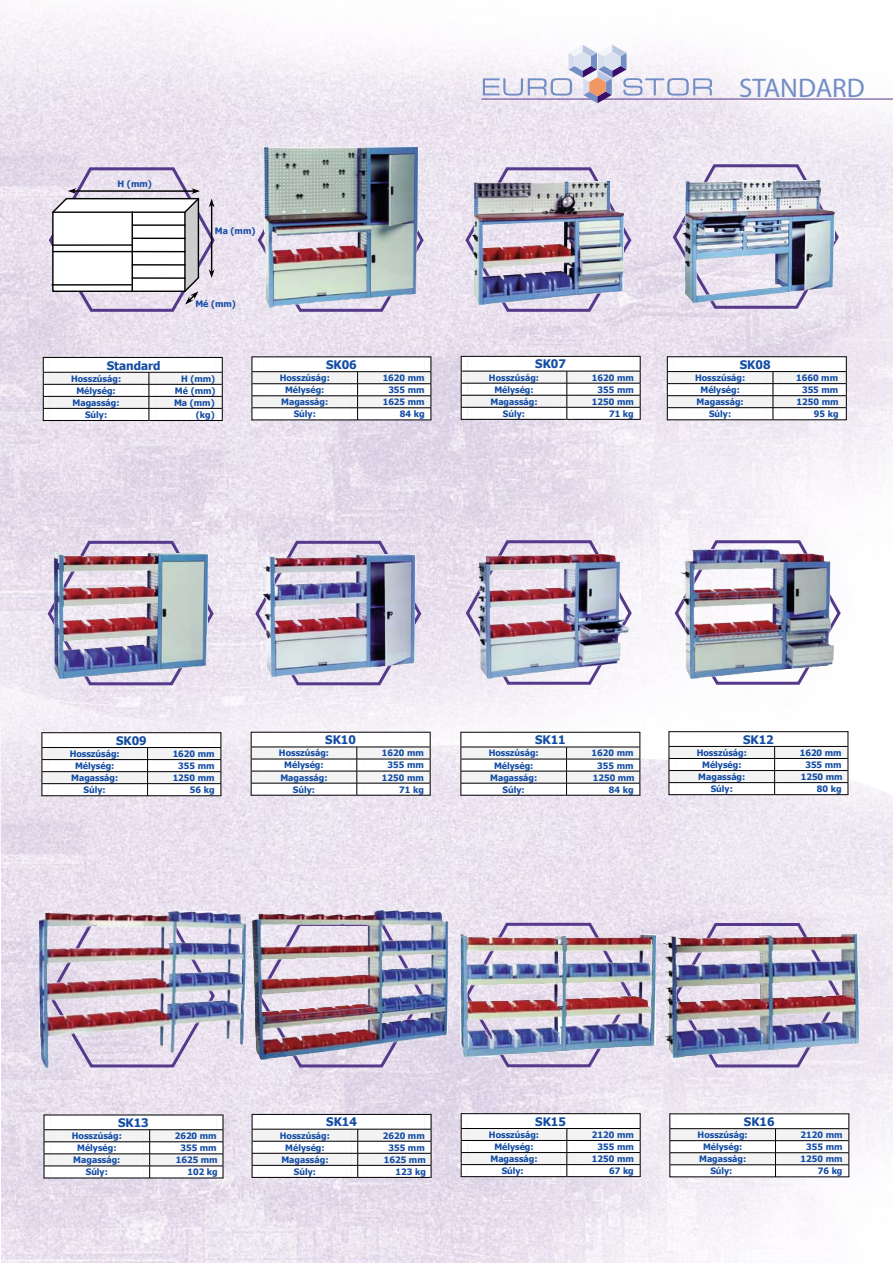
<style>
.page{position:relative;width:893px;height:1263px;background:#fff}
.page>*{position:absolute;margin:0;border:0;box-sizing:border-box;transform-origin:0 0}
.t1{font:27px "Myriad Pro";color:#738ec5}
.t2{font:700 11.85px "Tahoma";color:#144da4}
.t3{font:700 8.85px "Tahoma";color:#144da4}
</style>
<div class="page">
<img style="left:0;top:8px;width:893px;height:833px">
<img style="left:1px;top:676px;width:892px;height:587px">
<svg style="left:42px;top:356px;width:181px;height:65px"></svg>
<svg style="left:49px;top:167px;width:166px;height:145px"></svg>
<svg style="left:465px;top:167px;width:166px;height:145px;background:#d5cbe1"></svg>
<svg style="left:460px;top:355px;width:181px;height:65px"></svg>
<img style="left:470px;top:181px;width:153px;height:123px">
<svg style="left:258px;top:167px;width:166px;height:145px;background:#d4cae0"></svg>
<svg style="left:251px;top:356px;width:181px;height:65px"></svg>
<img style="left:265px;top:148px;width:153px;height:159px">
<svg style="left:673px;top:164px;width:166px;height:145px;background:#d8cfe3"></svg>
<svg style="left:666px;top:356px;width:181px;height:65px"></svg>
<img style="left:681px;top:181px;width:153px;height:121px">
<svg style="left:48px;top:541px;width:166px;height:144px;background:#d3c9e0"></svg>
<svg style="left:41px;top:732px;width:181px;height:65px"></svg>
<img style="left:54px;top:553px;width:153px;height:125px">
<svg style="left:255px;top:541px;width:166px;height:144px;background:#d4cbe1"></svg>
<svg style="left:250px;top:731px;width:181px;height:65px"></svg>
<img style="left:262px;top:554px;width:152px;height:122px">
<svg style="left:466px;top:540px;width:166px;height:145px"></svg>
<svg style="left:460px;top:731px;width:181px;height:65px"></svg>
<img style="left:476px;top:555px;width:152px;height:123px">
<svg style="left:675px;top:540px;width:166px;height:145px"></svg>
<svg style="left:668px;top:731px;width:181px;height:65px"></svg>
<img style="left:680px;top:549px;width:153px;height:129px">
<svg style="left:43px;top:1114px;width:181px;height:65px"></svg>
<img style="left:39px;top:911px;width:206px;height:157px">
<svg style="left:258px;top:1059px;width:166px;height:8px"></svg>
<svg style="left:251px;top:1113px;width:181px;height:65px"></svg>
<img style="left:252px;top:910px;width:195px;height:149px">
<svg style="left:465px;top:923px;width:166px;height:144px;background:#cfc4dd"></svg>
<svg style="left:460px;top:1113px;width:181px;height:65px"></svg>
<img style="left:460px;top:934px;width:196px;height:122px">
<svg style="left:674px;top:923px;width:166px;height:144px;background:#d2c8df"></svg>
<svg style="left:669px;top:1113px;width:181px;height:65px"></svg>
<img style="left:663px;top:935px;width:195px;height:122px">
<svg style="left:480px;top:45px;width:413px;height:58px"></svg>
<p class="t3" style="left:118px;top:178px;width:36px">H (mm)</p>
<p class="t3" style="left:215px;top:225px;width:42px">Ma (mm)</p>
<p class="t3" style="left:195px;top:298px;width:42px">Mé (mm)</p>
<h2 class="t2" style="left:107px;top:357px;width:55px">Standard</h2>
<p class="t3" style="left:71px;top:372px;width:52px">Hosszúság:</p>
<p class="t3" style="left:181px;top:372px;width:36px">H (mm)</p>
<p class="t3" style="left:76px;top:384px;width:41px">Mélység:</p>
<p class="t3" style="left:175px;top:384px;width:42px">Mé (mm)</p>
<p class="t3" style="left:73px;top:396px;width:49px">Magasság:</p>
<p class="t3" style="left:174px;top:396px;width:42px">Ma (mm)</p>
<p class="t3" style="left:85px;top:408px;width:24px">Súly:</p>
<p class="t3" style="left:196px;top:408px;width:20px">(kg)</p>
<h2 class="t2" style="left:326px;top:356px;width:32px">SK06</h2>
<p class="t3" style="left:280px;top:372px;width:52px">Hosszúság:</p>
<p class="t3" style="left:383px;top:372px;width:43px">1620 mm</p>
<p class="t3" style="left:285px;top:384px;width:41px">Mélység:</p>
<p class="t3" style="left:388px;top:384px;width:38px">355 mm</p>
<p class="t3" style="left:281px;top:396px;width:49px">Magasság:</p>
<p class="t3" style="left:383px;top:396px;width:43px">1625 mm</p>
<p class="t3" style="left:294px;top:408px;width:24px">Súly:</p>
<p class="t3" style="left:400px;top:408px;width:26px">84 kg</p>
<h1 class="t1" style="left:739px;top:73px;width:127px">STANDARD</h1>
<h2 class="t2" style="left:535px;top:356px;width:32px">SK07</h2>
<p class="t3" style="left:489px;top:371px;width:52px">Hosszúság:</p>
<p class="t3" style="left:592px;top:371px;width:43px">1620 mm</p>
<p class="t3" style="left:494px;top:383px;width:41px">Mélység:</p>
<p class="t3" style="left:598px;top:383px;width:38px">355 mm</p>
<p class="t3" style="left:490px;top:395px;width:49px">Magasság:</p>
<p class="t3" style="left:592px;top:395px;width:43px">1250 mm</p>
<p class="t3" style="left:503px;top:407px;width:24px">Súly:</p>
<p class="t3" style="left:609px;top:407px;width:26px">71 kg</p>
<h2 class="t2" style="left:740px;top:356px;width:32px">SK08</h2>
<p class="t3" style="left:695px;top:372px;width:52px">Hosszúság:</p>
<p class="t3" style="left:796px;top:372px;width:43px">1660 mm</p>
<p class="t3" style="left:700px;top:384px;width:41px">Mélység:</p>
<p class="t3" style="left:802px;top:384px;width:38px">355 mm</p>
<p class="t3" style="left:697px;top:396px;width:49px">Magasság:</p>
<p class="t3" style="left:797px;top:396px;width:43px">1250 mm</p>
<p class="t3" style="left:709px;top:408px;width:24px">Súly:</p>
<p class="t3" style="left:814px;top:408px;width:26px">95 kg</p>
<h2 class="t2" style="left:116px;top:732px;width:32px">SK09</h2>
<p class="t3" style="left:70px;top:747px;width:52px">Hosszúság:</p>
<p class="t3" style="left:173px;top:747px;width:43px">1620 mm</p>
<p class="t3" style="left:75px;top:760px;width:41px">Mélység:</p>
<p class="t3" style="left:178px;top:760px;width:38px">355 mm</p>
<p class="t3" style="left:71px;top:772px;width:49px">Magasság:</p>
<p class="t3" style="left:173px;top:772px;width:43px">1250 mm</p>
<p class="t3" style="left:84px;top:784px;width:24px">Súly:</p>
<p class="t3" style="left:190px;top:784px;width:26px">56 kg</p>
<h2 class="t2" style="left:325px;top:732px;width:32px">SK10</h2>
<p class="t3" style="left:279px;top:747px;width:52px">Hosszúság:</p>
<p class="t3" style="left:382px;top:747px;width:43px">1620 mm</p>
<p class="t3" style="left:284px;top:759px;width:41px">Mélység:</p>
<p class="t3" style="left:388px;top:759px;width:38px">355 mm</p>
<p class="t3" style="left:280px;top:771px;width:49px">Magasság:</p>
<p class="t3" style="left:382px;top:771px;width:43px">1250 mm</p>
<p class="t3" style="left:293px;top:783px;width:24px">Súly:</p>
<p class="t3" style="left:399px;top:783px;width:26px">71 kg</p>
<h2 class="t2" style="left:535px;top:732px;width:32px">SK11</h2>
<p class="t3" style="left:489px;top:747px;width:52px">Hosszúság:</p>
<p class="t3" style="left:592px;top:747px;width:43px">1620 mm</p>
<p class="t3" style="left:494px;top:759px;width:41px">Mélység:</p>
<p class="t3" style="left:597px;top:759px;width:38px">355 mm</p>
<p class="t3" style="left:490px;top:771px;width:49px">Magasság:</p>
<p class="t3" style="left:593px;top:771px;width:43px">1250 mm</p>
<p class="t3" style="left:503px;top:783px;width:24px">Súly:</p>
<p class="t3" style="left:609px;top:783px;width:26px">84 kg</p>
<h2 class="t2" style="left:743px;top:731px;width:32px">SK12</h2>
<p class="t3" style="left:697px;top:746px;width:52px">Hosszúság:</p>
<p class="t3" style="left:800px;top:746px;width:43px">1620 mm</p>
<p class="t3" style="left:702px;top:758px;width:41px">Mélység:</p>
<p class="t3" style="left:805px;top:758px;width:38px">355 mm</p>
<p class="t3" style="left:698px;top:770px;width:49px">Magasság:</p>
<p class="t3" style="left:801px;top:770px;width:43px">1250 mm</p>
<p class="t3" style="left:711px;top:783px;width:24px">Súly:</p>
<p class="t3" style="left:817px;top:783px;width:26px">80 kg</p>
<h2 class="t2" style="left:118px;top:1114px;width:32px">SK13</h2>
<p class="t3" style="left:72px;top:1130px;width:52px">Hosszúság:</p>
<p class="t3" style="left:175px;top:1130px;width:43px">2620 mm</p>
<p class="t3" style="left:77px;top:1142px;width:41px">Mélység:</p>
<p class="t3" style="left:180px;top:1142px;width:38px">355 mm</p>
<p class="t3" style="left:73px;top:1154px;width:49px">Magasság:</p>
<p class="t3" style="left:176px;top:1154px;width:43px">1625 mm</p>
<p class="t3" style="left:86px;top:1166px;width:24px">Súly:</p>
<p class="t3" style="left:187px;top:1166px;width:32px">102 kg</p>
<h2 class="t2" style="left:326px;top:1114px;width:32px">SK14</h2>
<p class="t3" style="left:280px;top:1129px;width:52px">Hosszúság:</p>
<p class="t3" style="left:383px;top:1129px;width:43px">2620 mm</p>
<p class="t3" style="left:285px;top:1141px;width:41px">Mélység:</p>
<p class="t3" style="left:388px;top:1141px;width:38px">355 mm</p>
<p class="t3" style="left:281px;top:1153px;width:49px">Magasság:</p>
<p class="t3" style="left:384px;top:1153px;width:43px">1625 mm</p>
<p class="t3" style="left:294px;top:1165px;width:24px">Súly:</p>
<p class="t3" style="left:395px;top:1165px;width:32px">123 kg</p>
<h2 class="t2" style="left:535px;top:1113px;width:32px">SK15</h2>
<p class="t3" style="left:489px;top:1128px;width:52px">Hosszúság:</p>
<p class="t3" style="left:592px;top:1128px;width:43px">2120 mm</p>
<p class="t3" style="left:494px;top:1140px;width:41px">Mélység:</p>
<p class="t3" style="left:598px;top:1140px;width:38px">355 mm</p>
<p class="t3" style="left:490px;top:1152px;width:49px">Magasság:</p>
<p class="t3" style="left:592px;top:1152px;width:43px">1250 mm</p>
<p class="t3" style="left:502px;top:1164px;width:24px">Súly:</p>
<p class="t3" style="left:609px;top:1164px;width:26px">67 kg</p>
<h2 class="t2" style="left:744px;top:1113px;width:32px">SK16</h2>
<p class="t3" style="left:698px;top:1129px;width:52px">Hosszúság:</p>
<p class="t3" style="left:801px;top:1129px;width:43px">2120 mm</p>
<p class="t3" style="left:703px;top:1141px;width:41px">Mélység:</p>
<p class="t3" style="left:806px;top:1141px;width:38px">355 mm</p>
<p class="t3" style="left:699px;top:1153px;width:49px">Magasság:</p>
<p class="t3" style="left:801px;top:1153px;width:43px">1250 mm</p>
<p class="t3" style="left:710px;top:1165px;width:24px">Súly:</p>
<p class="t3" style="left:818px;top:1165px;width:26px">76 kg</p>
</div>
